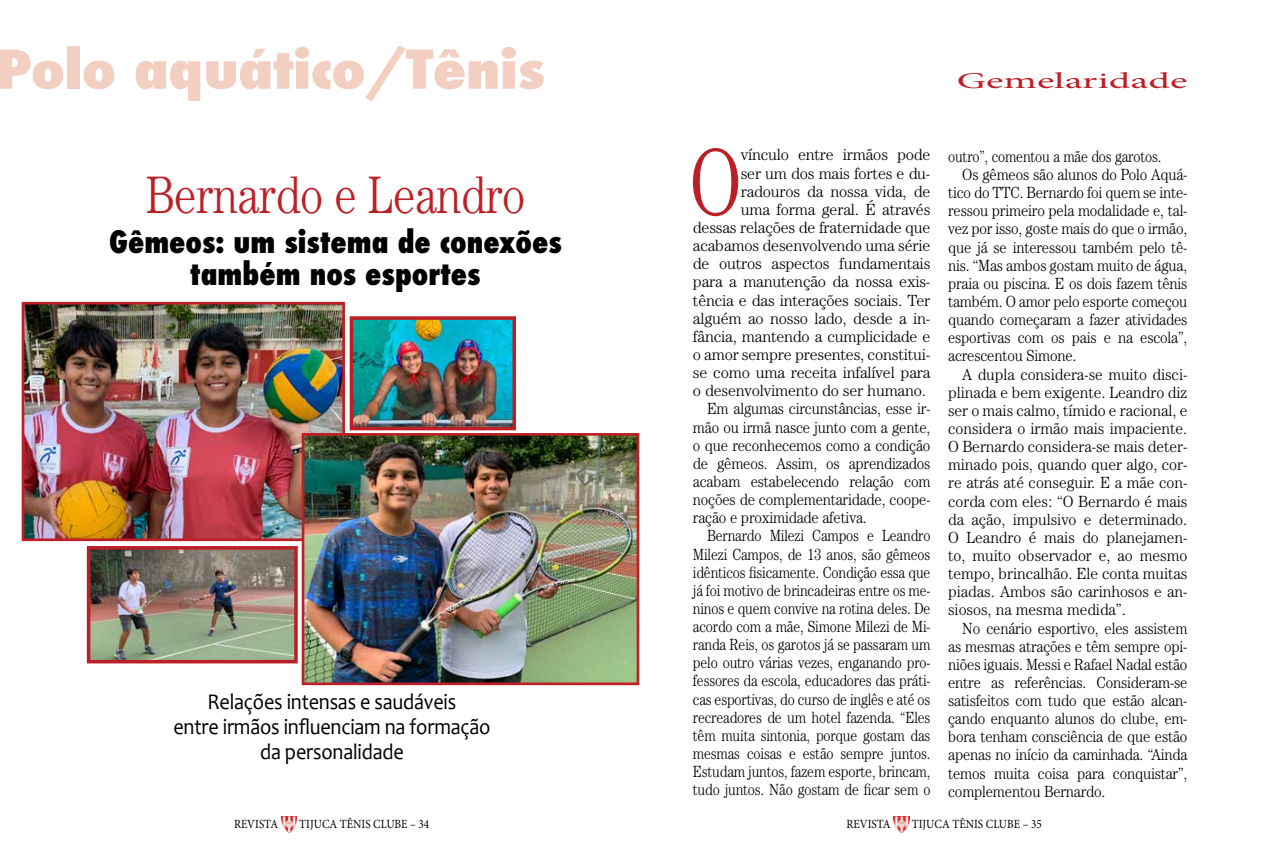
<style>
.page{position:relative;width:1276px;height:851px;background:#fff}
.page>*{position:absolute;margin:0;border:0;box-sizing:border-box;transform-origin:0 0}
.t1{font:300 95.62px "Century IT Cby BT";color:#bc2026;scale:.78 1}
.t2{font:300 53px "Century IT Cby BT";letter-spacing:-.01em;color:#bc2026;scale:.85 1}
.t3{font:800 condensed 52px "Futura";letter-spacing:-.01em;color:#f3cfc1;scale:1.2 1}
.t4{font:800 condensed 30px/32.5px "Futura";color:#000;text-align:center}
.t5{font:22.5px/25px "Candara";letter-spacing:-.01em;color:#000;text-align:center;scale:.9 1}
.t6{font:22.5px "Minion Pro";color:#bc2026;scale:1.82 1}
.t7{font:300 16.25px "Century IT Cby BT";letter-spacing:-.01em;color:#000;scale:.9 1}
.t8{font:300 16.25px "Century IT Cby BT";letter-spacing:-.01em;color:#000;scale:.85 1}
.t9{font:300 16.25px "Century IT Cby BT";letter-spacing:-.01em;color:#000;scale:.95 1}
.t10{font:300 16.25px "Century IT Cby BT";letter-spacing:-.01em;color:#000}
.t11{font:12.5px "Minion Pro";color:#000;scale:.9 1}
</style>
<div class="page">
<img style="left:280px;top:816px;width:18px;height:17px">
<img style="left:893px;top:816px;width:17px;height:17px">
<img style="left:355px;top:321px;width:156px;height:104px">
<div style="left:350px;top:316px;width:166px;height:114px;border:4px solid #bc2026"></div>
<img style="left:92px;top:551px;width:201px;height:107px">
<div style="left:87px;top:546px;width:211px;height:117px;border:4px solid #bc2026"></div>
<img style="left:26px;top:306px;width:315px;height:231px">
<div style="left:22px;top:302px;width:323px;height:239px;border:3px solid #bc2026"></div>
<img style="left:306px;top:437px;width:329px;height:244px">
<div style="left:302px;top:433px;width:337px;height:252px;border:3px solid #bc2026"></div>
<h3 class="t3" style="left:-4px;top:34px;width:459px">Polo aquático/Tênis</h3>
<h2 class="t2" style="left:145px;top:163px;width:448px">Bernardo e Leandro</h2>
<h3 class="t4" style="left:109px;top:226px;width:454px">Gêmeos: um sistema de conexões também nos esportes</h3>
<h3 class="t5" style="left:173px;top:689px;width:354px">Relações intensas e saudáveis<br>entre irmãos influenciam na formação da personalidade</h3>
<h3 class="t6" style="left:956px;top:65px;width:128px">Gemelaridade</h3>
<h1 class="t1" style="left:689px;top:124px;width:68px">O</h1>
<p class="t10" style="left:740px;top:145px;width:191px">vínculo entre irmãos pode</p>
<p class="t10" style="left:740px;top:163px;width:191px">ser um dos mais fortes e du-</p>
<p class="t10" style="left:740px;top:181px;width:191px">radouros da nossa vida, de</p>
<p class="t10" style="left:740px;top:199px;width:191px">uma forma geral. É através</p>
<p class="t10" style="left:693px;top:217px;width:239px">dessas relações de fraternidade que</p>
<p class="t10" style="left:693px;top:235px;width:239px">acabamos desenvolvendo uma série</p>
<p class="t10" style="left:693px;top:254px;width:239px">de outros aspectos fundamentais</p>
<p class="t10" style="left:693px;top:272px;width:239px">para a manutenção da nossa exis-</p>
<p class="t10" style="left:693px;top:290px;width:239px">tência e das interações sociais. Ter</p>
<p class="t10" style="left:693px;top:308px;width:239px">alguém ao nosso lado, desde a in-</p>
<p class="t10" style="left:693px;top:326px;width:239px">fância, mantendo a cumplicidade e</p>
<p class="t10" style="left:693px;top:344px;width:239px">o amor sempre presentes, constitui-</p>
<p class="t10" style="left:693px;top:362px;width:239px">se como uma receita infalível para</p>
<p class="t10" style="left:693px;top:380px;width:235px">o desenvolvimento do ser humano.</p>
<p class="t7" style="left:707px;top:399px;width:250px">Em algumas circunstâncias, esse ir-</p>
<p class="t7" style="left:693px;top:417px;width:265px">mão ou irmã nasce junto com a gente,</p>
<p class="t7" style="left:693px;top:435px;width:265px">o que reconhecemos como a condição</p>
<p class="t7" style="left:693px;top:453px;width:265px">de gêmeos. Assim, os aprendizados</p>
<p class="t7" style="left:693px;top:471px;width:265px">acabam estabelecendo relação com</p>
<p class="t7" style="left:693px;top:489px;width:265px">noções de complementaridade, coope-</p>
<p class="t7" style="left:693px;top:507px;width:195px">ração e proximidade afetiva.</p>
<p class="t8" style="left:707px;top:525px;width:264px">Bernardo Milezi Campos e Leandro</p>
<p class="t8" style="left:693px;top:544px;width:281px">Milezi Campos, de 13 anos, são gêmeos</p>
<p class="t8" style="left:693px;top:562px;width:281px">idênticos fisicamente. Condição essa que</p>
<p class="t8" style="left:693px;top:580px;width:281px">já foi motivo de brincadeiras entre os me-</p>
<p class="t8" style="left:693px;top:598px;width:281px">ninos e quem convive na rotina deles. De</p>
<p class="t8" style="left:693px;top:616px;width:281px">acordo com a mãe, Simone Milezi de Mi-</p>
<p class="t8" style="left:693px;top:634px;width:281px">randa Reis, os garotos já se passaram um</p>
<p class="t8" style="left:693px;top:652px;width:281px">pelo outro várias vezes, enganando pro-</p>
<p class="t8" style="left:693px;top:670px;width:281px">fessores da escola, educadores das práti-</p>
<p class="t8" style="left:693px;top:689px;width:281px">cas esportivas, do curso de inglês e até os</p>
<p class="t8" style="left:693px;top:707px;width:281px">recreadores de um hotel fazenda. “Eles</p>
<p class="t8" style="left:693px;top:725px;width:281px">têm muita sintonia, porque gostam das</p>
<p class="t8" style="left:693px;top:743px;width:281px">mesmas coisas e estão sempre juntos.</p>
<p class="t8" style="left:693px;top:761px;width:281px">Estudam juntos, fazem esporte, brincam,</p>
<p class="t8" style="left:693px;top:779px;width:281px">tudo juntos. Não gostam de ficar sem o</p>
<p class="t8" style="left:948px;top:146px;width:252px">outro”, comentou a mãe dos garotos.</p>
<p class="t7" style="left:962px;top:164px;width:251px">Os gêmeos são alunos do Polo Aquá-</p>
<p class="t7" style="left:948px;top:183px;width:267px">tico do TTC. Bernardo foi quem se inte-</p>
<p class="t7" style="left:948px;top:201px;width:267px">ressou primeiro pela modalidade e, tal-</p>
<p class="t7" style="left:948px;top:219px;width:267px">vez por isso, goste mais do que o irmão,</p>
<p class="t7" style="left:948px;top:237px;width:267px">que já se interessou também pelo tê-</p>
<p class="t7" style="left:948px;top:255px;width:267px">nis. “Mas ambos gostam muito de água,</p>
<p class="t7" style="left:948px;top:273px;width:267px">praia ou piscina. E os dois fazem tênis</p>
<p class="t7" style="left:948px;top:291px;width:267px">também. O amor pelo esporte começou</p>
<p class="t7" style="left:948px;top:309px;width:267px">quando começaram a fazer atividades</p>
<p class="t7" style="left:948px;top:328px;width:267px">esportivas com os pais e na escola”,</p>
<p class="t7" style="left:948px;top:346px;width:144px">acrescentou Simone.</p>
<p class="t9" style="left:962px;top:364px;width:238px">A dupla considera-se muito disci-</p>
<p class="t9" style="left:948px;top:382px;width:253px">plinada e bem exigente. Leandro diz</p>
<p class="t9" style="left:948px;top:400px;width:253px">ser o mais calmo, tímido e racional, e</p>
<p class="t9" style="left:948px;top:418px;width:253px">considera o irmão mais impaciente.</p>
<p class="t9" style="left:948px;top:436px;width:253px">O Bernardo considera-se mais deter-</p>
<p class="t9" style="left:948px;top:454px;width:253px">minado pois, quando quer algo, cor-</p>
<p class="t9" style="left:948px;top:473px;width:253px">re atrás até conseguir. E a mãe con-</p>
<p class="t9" style="left:948px;top:491px;width:253px">corda com eles: “O Bernardo é mais</p>
<p class="t9" style="left:948px;top:509px;width:253px">da ação, impulsivo e determinado.</p>
<p class="t9" style="left:948px;top:527px;width:253px">O Leandro é mais do planejamen-</p>
<p class="t9" style="left:948px;top:545px;width:253px">to, muito observador e, ao mesmo</p>
<p class="t9" style="left:948px;top:563px;width:253px">tempo, brincalhão. Ele conta muitas</p>
<p class="t9" style="left:948px;top:581px;width:253px">piadas. Ambos são carinhosos e an-</p>
<p class="t9" style="left:948px;top:599px;width:189px">siosos, na mesma medida”.</p>
<p class="t7" style="left:962px;top:618px;width:251px">No cenário esportivo, eles assistem</p>
<p class="t7" style="left:948px;top:636px;width:267px">as mesmas atrações e têm sempre opi-</p>
<p class="t7" style="left:948px;top:654px;width:267px">niões iguais. Messi e Rafael Nadal estão</p>
<p class="t7" style="left:948px;top:672px;width:267px">entre as referências. Consideram-se</p>
<p class="t7" style="left:948px;top:690px;width:267px">satisfeitos com tudo que estão alcan-</p>
<p class="t7" style="left:948px;top:708px;width:267px">çando enquanto alunos do clube, em-</p>
<p class="t7" style="left:948px;top:726px;width:267px">bora tenham consciência de que estão</p>
<p class="t7" style="left:948px;top:744px;width:267px">apenas no início da caminhada. “Ainda</p>
<p class="t7" style="left:948px;top:763px;width:267px">temos muita coisa para conquistar”,</p>
<p class="t7" style="left:948px;top:781px;width:176px">complementou Bernardo.</p>
<p class="t11" style="left:234px;top:815px;width:50px">REVISTA</p>
<p class="t11" style="left:299px;top:815px;width:146px">TIJUCA TÊNIS CLUBE – 34</p>
<p class="t11" style="left:846px;top:815px;width:50px">REVISTA</p>
<p class="t11" style="left:912px;top:815px;width:146px">TIJUCA TÊNIS CLUBE – 35</p>
</div>
